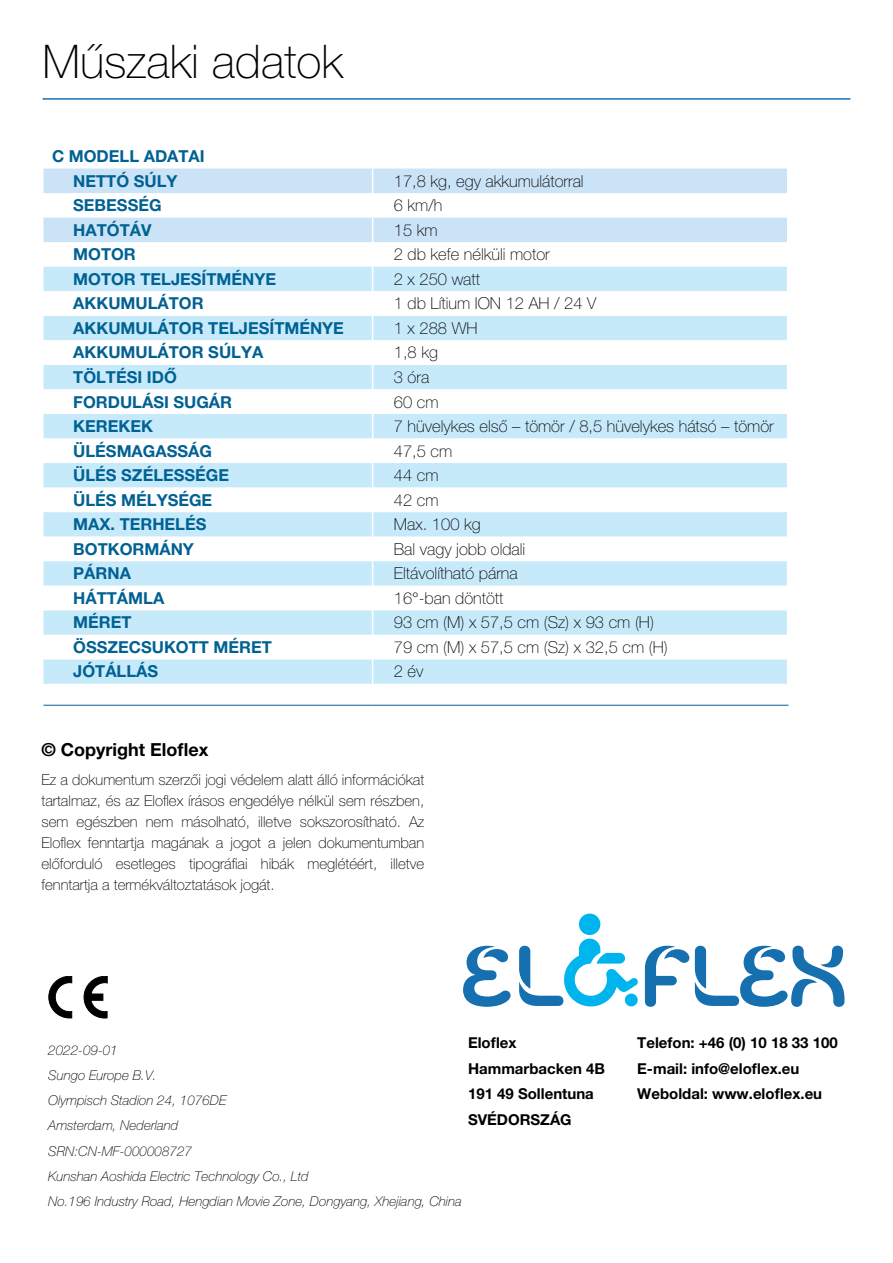
<style>
.page{position:relative;width:893px;height:1263px;background:#fff}
.page>*{position:absolute;margin:0;border:0;box-sizing:border-box;transform-origin:0 0}
.t1{font:100 46.5px "Helvetica Neue LT Pro";color:#000}
.t2{font:700 18px "Helvetica Neue LT Pro";color:#000}
.t3{font:100 16.5px "Helvetica Neue LT Pro";color:#000}
.t4{font:700 16.5px/24.6px "Helvetica Neue LT Pro";color:#006193;text-align:center}
.t5{font:100 16.5px "Helvetica Neue LT Pro";color:#000101}
.t6{font:100 15px/21px "Helvetica Neue LT Pro";color:#000;text-align:justify}
.t7{font:700 15px/25.5px "Helvetica Neue LT Pro";color:#000}
.t8{font:italic 100 13.5px/25.2px "Helvetica Neue LT Pro";color:#000}
</style>
<div class="page">
<hr style="left:43px;top:98px;width:807px;height:2px;background:#1670b0">
<svg style="left:44px;top:169px;width:743px;height:73px;fill:#cbe3f6"></svg>
<div style="left:44px;top:267px;width:743px;height:24px;background:#c7eafb"></div>
<svg style="left:44px;top:316px;width:743px;height:389px"></svg>
<svg style="left:372px;top:169px;width:1px;height:515px"></svg>
<hr style="left:44px;top:705px;width:329px;height:1px;background:#006193">
<hr style="left:373px;top:705px;width:415px;height:1px;background:#006193">
<svg style="left:463px;top:946px;width:48px;height:61px"></svg>
<svg style="left:645px;top:946px;width:44px;height:61px"></svg>
<svg style="left:695px;top:946px;width:149px;height:61px"></svg>
<div style="left:579px;top:913px;width:21px;height:22px;background:#00b5ed;border-radius:50%"></div>
<svg style="left:519px;top:938px;width:119px;height:68px"></svg>
<svg style="left:84px;top:976px;width:23px;height:42px"></svg>
<svg style="left:49px;top:976px;width:23px;height:42px"></svg>
<h1 class="t1" style="left:43px;top:34px;width:302px">Műszaki adatok</h1>
<p class="t4" style="left:52px;top:144px;width:154px">C MODELL ADATAI<br>NETTÓ SÚLY</p>
<p class="t3" style="left:394px;top:171px;width:191px">17,8 kg, egy akkumulátorral</p>
<p class="t4" style="left:73px;top:193px;width:90px">SEBESSÉG</p>
<p class="t3" style="left:394px;top:196px;width:50px">6 km/h</p>
<p class="t4" style="left:73px;top:217px;width:80px">HATÓTÁV</p>
<p class="t3" style="left:394px;top:220px;width:45px">15 km</p>
<p class="t4" style="left:73px;top:242px;width:64px">MOTOR</p>
<p class="t3" style="left:394px;top:245px;width:157px">2 db kefe nélküli motor</p>
<p class="t4" style="left:73px;top:266px;width:204px">MOTOR TELJESÍTMÉNYE</p>
<p class="t3" style="left:394px;top:270px;width:88px">2 x 250 watt</p>
<p class="t4" style="left:73px;top:291px;width:132px">AKKUMULÁTOR</p>
<p class="t3" style="left:394px;top:294px;width:204px">1 db Lítium ION 12 AH / 24 V</p>
<p class="t4" style="left:73px;top:315px;width:272px">AKKUMULÁTOR TELJESÍTMÉNYE</p>
<p class="t3" style="left:394px;top:319px;width:85px">1 x 288 WH</p>
<p class="t4" style="left:73px;top:340px;width:192px">AKKUMULÁTOR SÚLYA</p>
<p class="t5" style="left:394px;top:343px;width:46px">1,8 kg</p>
<p class="t4" style="left:73px;top:364px;width:105px">TÖLTÉSI IDŐ</p>
<p class="t3" style="left:394px;top:368px;width:37px">3 óra</p>
<p class="t4" style="left:73px;top:389px;width:160px">FORDULÁSI SUGÁR</p>
<p class="t3" style="left:394px;top:392px;width:46px">60 cm</p>
<p class="t4" style="left:73px;top:414px;width:81px">KEREKEK</p>
<p class="t3" style="left:394px;top:417px;width:381px">7 hüvelykes első – tömör / 8,5 hüvelykes hátsó – tömör</p>
<p class="t4" style="left:73px;top:438px;width:140px">ÜLÉSMAGASSÁG</p>
<p class="t3" style="left:394px;top:441px;width:60px">47,5 cm</p>
<p class="t4" style="left:73px;top:463px;width:157px">ÜLÉS SZÉLESSÉGE</p>
<p class="t3" style="left:394px;top:466px;width:46px">44 cm</p>
<p class="t4" style="left:73px;top:487px;width:141px">ÜLÉS MÉLYSÉGE</p>
<p class="t3" style="left:394px;top:490px;width:46px">42 cm</p>
<p class="t4" style="left:73px;top:512px;width:135px">MAX. TERHELÉS</p>
<p class="t3" style="left:394px;top:515px;width:88px">Max. 100 kg</p>
<p class="t4" style="left:73px;top:536px;width:122px">BOTKORMÁNY</p>
<p class="t3" style="left:394px;top:539px;width:133px">Bal vagy jobb oldali</p>
<p class="t4" style="left:73px;top:561px;width:59px">PÁRNA</p>
<p class="t3" style="left:394px;top:564px;width:125px">Eltávolítható párna</p>
<p class="t4" style="left:73px;top:585px;width:93px">HÁTTÁMLA</p>
<p class="t3" style="left:394px;top:589px;width:111px">16°-ban döntött</p>
<p class="t4" style="left:73px;top:610px;width:60px">MÉRET</p>
<p class="t3" style="left:394px;top:613px;width:262px">93 cm (M) x 57,5 cm (Sz) x 93 cm (H)</p>
<p class="t4" style="left:73px;top:634px;width:200px">ÖSSZECSUKOTT MÉRET</p>
<p class="t3" style="left:394px;top:638px;width:275px">79 cm (M) x 57,5 cm (Sz) x 32,5 cm (H)</p>
<p class="t4" style="left:73px;top:659px;width:86px">JÓTÁLLÁS</p>
<p class="t3" style="left:394px;top:662px;width:31px">2 év</p>
<p class="t2" style="left:42px;top:738px;width:169px">© Copyright Eloflex</p>
<p class="t6" style="left:42px;top:769px;width:384px">Ez a dokumentum szerzői jogi védelem alatt álló információkat tartalmaz, és az Eloflex írásos engedélye nélkül sem részben, sem egészben nem másolható, illetve sokszorosítható. Az Eloflex fenntartja magának a jogot a jelen dokumentumban előforduló esetleges tipográfiai hibák meglétéért, illetve fenntartja a termékváltoztatások jogát.</p>
<p class="t7" style="left:468px;top:1029px;width:138px">Eloflex<br>Hammarbacken 4B<br>191 49 Sollentuna<br>SVÉDORSZÁG</p>
<p class="t7" style="left:637px;top:1029px;width:202px">Telefon: +46 (0) 10 18 33 100<br>E-mail: info@eloflex.eu<br>Weboldal: www.eloflex.eu</p>
<p class="t8" style="left:48px;top:1037px;width:415px">2022-09-01<br>Sungo Europe B.V.<br>Olympisch Stadion 24, 1076DE<br>Amsterdam, Nederland<br>SRN:CN-MF-000008727<br>Kunshan Aoshida Electric Technology Co., Ltd<br>No.196 Industry Road, Hengdian Movie Zone, Dongyang, Xhejiang, China</p>
</div>
